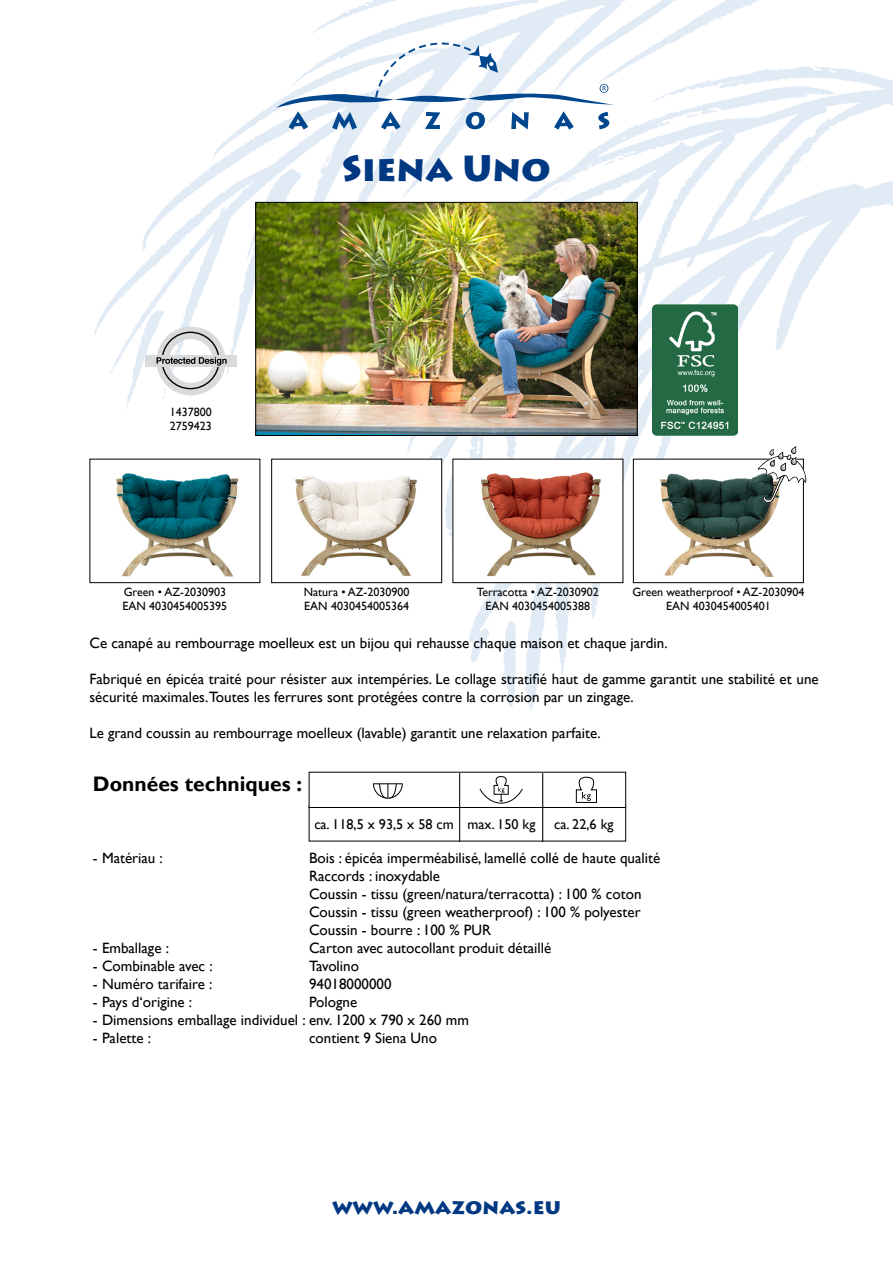
<style>
.page{position:relative;width:893px;height:1263px;background:#fff}
.page>*{position:absolute;margin:0;border:0;box-sizing:border-box;transform-origin:0 0}
.t1{font:900 36px "Lithos Pro";color:#003882}
.t2{font:700 21px "Gill Sans";color:#000}
.t3{font:900 21px "Lithos Pro";color:#003882}
.t4{font:15px/18px "Gill Sans";color:#000}
.t5{font:14.25px "Gill Sans";color:#000}
.t6{font:12px/14.4px "Gill Sans";color:#000}
</style>
<div class="page">
<img style="left:89px;top:0;width:804px;height:710px">
<svg style="left:276px;top:43px;width:341px;height:87px"></svg>
<img style="left:257px;top:204px;width:379px;height:230px">
<div style="left:255px;top:202px;width:383px;height:234px;border:1px solid #000"></div>
<div style="left:156px;top:327px;width:70px;height:68px;border:12px solid #d9dadb;border-radius:50%"></div>
<div style="left:161px;top:332px;width:59px;height:57px;border:1px solid #000;border-radius:50%"></div>
<div style="left:145px;top:355px;width:92px;height:12px;background:#d9dadb"></div>
<svg style="left:157px;top:357px;width:70px;height:9px"></svg>
<div style="left:272px;top:459px;width:170px;height:124px;background:#fff"></div>
<img style="left:295px;top:475px;width:122px;height:102px">
<div style="left:271px;top:459px;width:171px;height:124px;border:1px solid #000"></div>
<div style="left:453px;top:459px;width:170px;height:124px;background:#fff"></div>
<img style="left:481px;top:472px;width:120px;height:105px">
<div style="left:633px;top:459px;width:170px;height:124px;background:#fff"></div>
<img style="left:660px;top:473px;width:118px;height:104px">
<div style="left:633px;top:459px;width:171px;height:124px;border:1px solid #000"></div>
<div style="left:309px;top:772px;width:317px;height:36px;border:1px solid #000"></div>
<svg style="left:575px;top:776px;width:22px;height:27px"></svg>
<svg style="left:479px;top:776px;width:44px;height:28px"></svg>
<hr style="left:459px;top:773px;width:1px;height:69px;background:#000">
<hr style="left:542px;top:773px;width:1px;height:69px;background:#000">
<svg style="left:373px;top:783px;width:30px;height:16px"></svg>
<img style="left:653px;top:305px;width:85px;height:131px">
<div style="left:90px;top:459px;width:170px;height:124px;background:#fff"></div>
<img style="left:116px;top:473px;width:123px;height:104px">
<img style="left:754px;top:446px;width:57px;height:57px">
<p class="t6" style="left:170px;top:405px;width:43px">1437800<br>2759423</p>
<h1 class="t1" style="left:342px;top:146px;width:210px">Siena Uno</h1>
<p class="t6" style="left:123px;top:584px;width:106px">Green • AZ-2030903<br>EAN 4030454005395</p>
<p class="t6" style="left:304px;top:584px;width:107px">Natura • AZ-2030900<br>EAN 4030454005364</p>
<p class="t6" style="left:477px;top:584px;width:124px;text-align:center">Terracotta • AZ-2030902<br>EAN 4030454005388</p>
<p class="t6" style="left:632px;top:584px;width:174px;text-align:center">Green weatherproof • AZ-2030904<br>EAN 4030454005401</p>
<p class="t4" style="left:89px;top:634px;width:580px">Ce canapé au rembourrage moelleux est un bijou qui rehausse chaque maison et chaque jardin.</p>
<p class="t4" style="left:89px;top:670px;width:731px">Fabriqué en épicéa traité pour résister aux intempéries. Le collage stratifié haut de gamme garantit une stabilité et une sécurité maximales.Toutes les ferrures sont protégées contre la corrosion par un zingage.</p>
<p class="t4" style="left:89px;top:724px;width:513px">Le grand coussin au rembourrage moelleux (lavable) garantit une relaxation parfaite.</p>
<h2 class="t2" style="left:93px;top:771px;width:211px">Données techniques :</h2>
<p class="t5" style="left:314px;top:816px;width:223px">ca. 118,5 x 93,5 x 58 cm max. 150 kg</p>
<p class="t5" style="left:554px;top:816px;width:61px">ca. 22,6 kg</p>
<p class="t4" style="left:93px;top:849px;width:71px">- Matériau :</p>
<p class="t4" style="left:309px;top:849px;width:353px">Bois : épicéa imperméabilisé, lamellé collé de haute qualité Raccords : inoxydable<br>Coussin - tissu (green/natura/terracotta) : 100 % coton Coussin - tissu (green weatherproof) : 100 % polyester Coussin - bourre : 100 % PUR</p>
<p class="t4" style="left:93px;top:939px;width:78px">- Emballage :</p>
<p class="t4" style="left:309px;top:939px;width:244px">Carton avec autocollant produit détaillé</p>
<p class="t4" style="left:93px;top:957px;width:121px">- Combinable avec :</p>
<p class="t4" style="left:309px;top:957px;width:51px">Tavolino</p>
<p class="t4" style="left:93px;top:975px;width:121px">- Numéro tarifaire :</p>
<p class="t4" style="left:309px;top:975px;width:84px">94018000000</p>
<p class="t4" style="left:93px;top:993px;width:101px">- Pays d‘origine :</p>
<p class="t4" style="left:309px;top:993px;width:50px">Pologne</p>
<p class="t4" style="left:93px;top:1011px;width:378px">- Dimensions emballage individuel : env. 1200 x 790 x 260 mm</p>
<p class="t4" style="left:93px;top:1029px;width:60px">- Palette :</p>
<p class="t4" style="left:309px;top:1029px;width:129px">contient 9 Siena Uno</p>
<h2 class="t3" style="left:332px;top:1194px;width:230px">www.amazonas.eu</h2>
</div>
